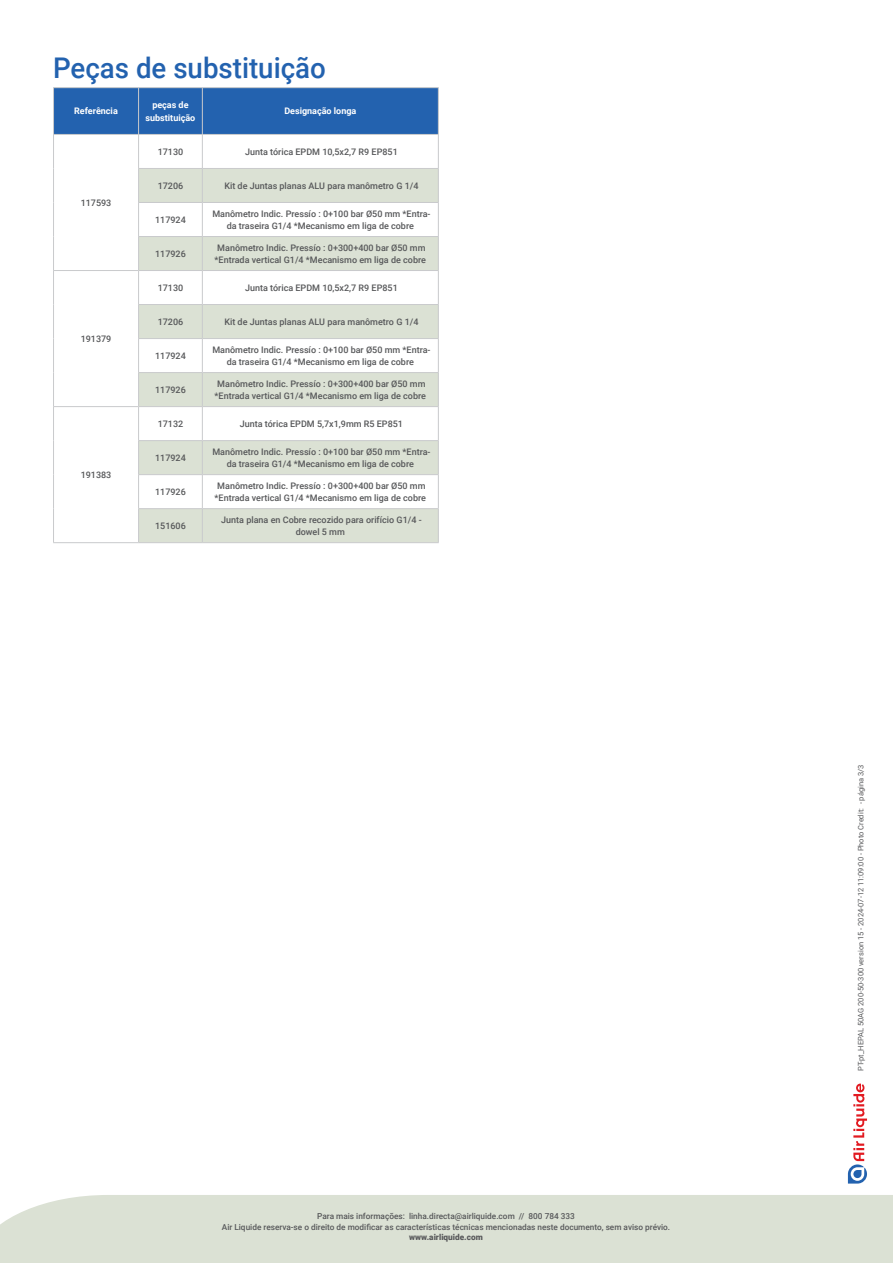
<style>
.page{position:relative;width:893px;height:1263px;background:#fff}
.page>*{position:absolute;margin:0;border:0;box-sizing:border-box;transform-origin:0 0}
.Sous_titre_bleu_pour_Tableaux_p_2{font:500 28.5px "Roboto";color:#2362af}
.Tableau_texte_intérieur_centré{font:500 9px/12px "Roboto";color:#57585a;text-align:center}
.Tableau_entete_blanc{font:700 9px/13.5px "Roboto";color:#fff;text-align:center}
.t1{font:500 8.25px/10.5px "Roboto";color:#57585a;text-align:center}
.t2{font:900 8.25px "Roboto";color:#57585a}
.t3{font:7.5px "Roboto";color:#57585a}
</style>
<div class="page">
<div style="left:0;top:1195px;width:893px;height:68px;background:#dbe1d4"></div>
<svg style="left:848px;top:1083px;width:19px;height:100px"></svg>
<div style="left:54px;top:88px;width:384px;height:46px;background:#2362af"></div>
<svg style="left:139px;top:169px;width:299px;height:373px;fill:#dbe1d4"></svg>
<hr style="left:202px;top:135px;width:1px;height:33px;background:#c9cacc">
<hr style="left:138px;top:168px;width:64px;height:1px;background:#c9cacc">
<hr style="left:202px;top:169px;width:1px;height:33px;background:#c9cacc">
<hr style="left:138px;top:202px;width:64px;height:1px;background:#c9cacc">
<hr style="left:202px;top:203px;width:1px;height:33px;background:#c9cacc">
<hr style="left:138px;top:236px;width:64px;height:1px;background:#c9cacc">
<hr style="left:202px;top:237px;width:1px;height:33px;background:#c9cacc">
<hr style="left:139px;top:270px;width:63px;height:1px;background:#c9cacc">
<hr style="left:202px;top:271px;width:1px;height:33px;background:#c9cacc">
<hr style="left:138px;top:304px;width:64px;height:1px;background:#c9cacc">
<hr style="left:202px;top:305px;width:1px;height:33px;background:#c9cacc">
<hr style="left:138px;top:338px;width:64px;height:1px;background:#c9cacc">
<hr style="left:202px;top:339px;width:1px;height:33px;background:#c9cacc">
<hr style="left:138px;top:372px;width:64px;height:1px;background:#c9cacc">
<hr style="left:202px;top:373px;width:1px;height:33px;background:#c9cacc">
<hr style="left:139px;top:406px;width:63px;height:1px;background:#c9cacc">
<hr style="left:202px;top:407px;width:1px;height:33px;background:#c9cacc">
<hr style="left:138px;top:440px;width:64px;height:1px;background:#c9cacc">
<hr style="left:202px;top:441px;width:1px;height:33px;background:#c9cacc">
<hr style="left:138px;top:474px;width:64px;height:1px;background:#c9cacc">
<hr style="left:202px;top:475px;width:1px;height:33px;background:#c9cacc">
<hr style="left:138px;top:508px;width:64px;height:1px;background:#c9cacc">
<hr style="left:202px;top:509px;width:1px;height:33px;background:#c9cacc">
<hr style="left:139px;top:542px;width:63px;height:1px;background:#c9cacc">
<hr style="left:438px;top:135px;width:1px;height:33px;background:#c9cacc">
<hr style="left:202px;top:168px;width:237px;height:1px;background:#c9cacc">
<hr style="left:438px;top:169px;width:1px;height:33px;background:#c9cacc">
<hr style="left:202px;top:202px;width:237px;height:1px;background:#c9cacc">
<hr style="left:438px;top:203px;width:1px;height:33px;background:#c9cacc">
<hr style="left:202px;top:236px;width:237px;height:1px;background:#c9cacc">
<hr style="left:438px;top:237px;width:1px;height:33px;background:#c9cacc">
<hr style="left:202px;top:270px;width:237px;height:1px;background:#c9cacc">
<hr style="left:438px;top:271px;width:1px;height:33px;background:#c9cacc">
<hr style="left:202px;top:304px;width:237px;height:1px;background:#c9cacc">
<hr style="left:438px;top:305px;width:1px;height:33px;background:#c9cacc">
<hr style="left:202px;top:338px;width:237px;height:1px;background:#c9cacc">
<hr style="left:438px;top:339px;width:1px;height:33px;background:#c9cacc">
<hr style="left:202px;top:372px;width:237px;height:1px;background:#c9cacc">
<hr style="left:438px;top:373px;width:1px;height:33px;background:#c9cacc">
<hr style="left:202px;top:406px;width:237px;height:1px;background:#c9cacc">
<hr style="left:438px;top:407px;width:1px;height:33px;background:#c9cacc">
<hr style="left:202px;top:440px;width:237px;height:1px;background:#c9cacc">
<hr style="left:438px;top:441px;width:1px;height:33px;background:#c9cacc">
<hr style="left:202px;top:474px;width:237px;height:1px;background:#c9cacc">
<hr style="left:438px;top:475px;width:1px;height:33px;background:#c9cacc">
<hr style="left:202px;top:508px;width:237px;height:1px;background:#c9cacc">
<hr style="left:438px;top:509px;width:1px;height:33px;background:#c9cacc">
<hr style="left:202px;top:542px;width:237px;height:1px;background:#c9cacc">
<hr style="left:53px;top:87px;width:86px;height:1px;background:#c9cacc">
<hr style="left:53px;top:88px;width:1px;height:46px;background:#c9cacc">
<hr style="left:139px;top:87px;width:63px;height:1px;background:#c9cacc">
<hr style="left:138px;top:88px;width:1px;height:46px;background:#c9cacc">
<hr style="left:202px;top:87px;width:237px;height:1px;background:#c9cacc">
<hr style="left:202px;top:88px;width:1px;height:46px;background:#c9cacc">
<hr style="left:438px;top:88px;width:1px;height:46px;background:#c9cacc">
<hr style="left:53px;top:134px;width:86px;height:1px;background:#c9cacc">
<hr style="left:53px;top:135px;width:1px;height:33px;background:#c9cacc">
<hr style="left:139px;top:134px;width:63px;height:1px;background:#c9cacc">
<hr style="left:138px;top:135px;width:1px;height:33px;background:#c9cacc">
<hr style="left:202px;top:134px;width:237px;height:1px;background:#c9cacc">
<hr style="left:53px;top:168px;width:1px;height:34px;background:#c9cacc">
<hr style="left:138px;top:169px;width:1px;height:33px;background:#c9cacc">
<hr style="left:53px;top:202px;width:1px;height:34px;background:#c9cacc">
<hr style="left:138px;top:203px;width:1px;height:33px;background:#c9cacc">
<hr style="left:53px;top:236px;width:1px;height:34px;background:#c9cacc">
<hr style="left:138px;top:237px;width:1px;height:33px;background:#c9cacc">
<hr style="left:53px;top:270px;width:86px;height:1px;background:#c9cacc">
<hr style="left:53px;top:271px;width:1px;height:34px;background:#c9cacc">
<hr style="left:138px;top:271px;width:1px;height:33px;background:#c9cacc">
<hr style="left:53px;top:305px;width:1px;height:34px;background:#c9cacc">
<hr style="left:138px;top:305px;width:1px;height:33px;background:#c9cacc">
<hr style="left:53px;top:339px;width:1px;height:34px;background:#c9cacc">
<hr style="left:138px;top:339px;width:1px;height:33px;background:#c9cacc">
<hr style="left:53px;top:373px;width:1px;height:33px;background:#c9cacc">
<hr style="left:138px;top:373px;width:1px;height:33px;background:#c9cacc">
<hr style="left:53px;top:406px;width:86px;height:1px;background:#c9cacc">
<hr style="left:53px;top:407px;width:1px;height:34px;background:#c9cacc">
<hr style="left:138px;top:407px;width:1px;height:33px;background:#c9cacc">
<hr style="left:53px;top:441px;width:1px;height:34px;background:#c9cacc">
<hr style="left:138px;top:441px;width:1px;height:33px;background:#c9cacc">
<hr style="left:53px;top:475px;width:1px;height:34px;background:#c9cacc">
<hr style="left:138px;top:475px;width:1px;height:33px;background:#c9cacc">
<hr style="left:53px;top:509px;width:1px;height:33px;background:#c9cacc">
<hr style="left:138px;top:509px;width:1px;height:33px;background:#c9cacc">
<hr style="left:53px;top:542px;width:86px;height:1px;background:#c9cacc">
<p class="Sous_titre_bleu_pour_Tableaux_p_2" style="left:53px;top:47px;width:274px">Peças de substituição</p>
<p class="Tableau_entete_blanc" style="left:74px;top:104px;width:45px">Referência</p>
<p class="Tableau_entete_blanc" style="left:146px;top:97px;width:51px">peças de substituição</p>
<p class="Tableau_entete_blanc" style="left:284px;top:104px;width:74px">Designação longa</p>
<p class="Tableau_texte_intérieur_centré" style="left:81px;top:196px;width:32px">117593</p>
<p class="Tableau_texte_intérieur_centré" style="left:81px;top:332px;width:32px">191379</p>
<p class="Tableau_texte_intérieur_centré" style="left:81px;top:468px;width:32px">191383</p>
<p class="Tableau_texte_intérieur_centré" style="left:158px;top:145px;width:27px">17130</p>
<p class="Tableau_texte_intérieur_centré" style="left:245px;top:145px;width:154px">Junta tórica EPDM 10,5x2,7 R9 EP851</p>
<p class="Tableau_texte_intérieur_centré" style="left:158px;top:179px;width:27px">17206</p>
<p class="Tableau_texte_intérieur_centré" style="left:224px;top:179px;width:196px">Kit de Juntas planas ALU para manômetro G 1/4</p>
<p class="Tableau_texte_intérieur_centré" style="left:155px;top:213px;width:32px">117924</p>
<p class="Tableau_texte_intérieur_centré" style="left:212px;top:207px;width:220px">Manômetro Indic. Pressío : 0+100 bar Ø50 mm *Entra&shy;da traseira G1/4 *Mecanismo em liga de cobre</p>
<p class="Tableau_texte_intérieur_centré" style="left:155px;top:247px;width:32px">117926</p>
<p class="Tableau_texte_intérieur_centré" style="left:215px;top:241px;width:213px;text-align:left">Manômetro Indic. Pressío : 0+300+400 bar Ø50 mm *Entrada vertical G1/4 *Mecanismo em liga de cobre</p>
<p class="Tableau_texte_intérieur_centré" style="left:158px;top:281px;width:27px">17130</p>
<p class="Tableau_texte_intérieur_centré" style="left:245px;top:281px;width:154px">Junta tórica EPDM 10,5x2,7 R9 EP851</p>
<p class="Tableau_texte_intérieur_centré" style="left:158px;top:315px;width:27px">17206</p>
<p class="Tableau_texte_intérieur_centré" style="left:224px;top:315px;width:196px">Kit de Juntas planas ALU para manômetro G 1/4</p>
<p class="Tableau_texte_intérieur_centré" style="left:155px;top:349px;width:32px">117924</p>
<p class="Tableau_texte_intérieur_centré" style="left:212px;top:343px;width:220px">Manômetro Indic. Pressío : 0+100 bar Ø50 mm *Entra&shy;da traseira G1/4 *Mecanismo em liga de cobre</p>
<p class="Tableau_texte_intérieur_centré" style="left:155px;top:383px;width:32px">117926</p>
<p class="Tableau_texte_intérieur_centré" style="left:215px;top:377px;width:213px;text-align:left">Manômetro Indic. Pressío : 0+300+400 bar Ø50 mm *Entrada vertical G1/4 *Mecanismo em liga de cobre</p>
<p class="Tableau_texte_intérieur_centré" style="left:158px;top:417px;width:27px">17132</p>
<p class="Tableau_texte_intérieur_centré" style="left:240px;top:417px;width:165px">Junta tórica EPDM 5,7x1,9mm R5 EP851</p>
<p class="Tableau_texte_intérieur_centré" style="left:155px;top:451px;width:32px">117924</p>
<p class="Tableau_texte_intérieur_centré" style="left:212px;top:445px;width:220px">Manômetro Indic. Pressío : 0+100 bar Ø50 mm *Entra&shy;da traseira G1/4 *Mecanismo em liga de cobre</p>
<p class="Tableau_texte_intérieur_centré" style="left:155px;top:485px;width:32px">117926</p>
<p class="Tableau_texte_intérieur_centré" style="left:215px;top:479px;width:213px;text-align:left">Manômetro Indic. Pressío : 0+300+400 bar Ø50 mm *Entrada vertical G1/4 *Mecanismo em liga de cobre</p>
<p class="Tableau_texte_intérieur_centré" style="left:155px;top:519px;width:32px">151606</p>
<p class="Tableau_texte_intérieur_centré" style="left:221px;top:513px;width:202px">Junta plana en Cobre recozido para orifício G1/4 - dowel 5 mm</p>
<p class="t1" style="left:222px;top:1211px;width:450px">Para mais informações: linha.directa@airliquide.com // 800 784 333<br>Air Liquide reserva-se o direito de modificar as características técnicas mencionadas neste documento, sem aviso prévio.</p>
<p class="t2" style="left:409px;top:1231px;width:75px">www.airliquide.com</p>
<p class="t3" style="left:856px;top:1071px;width:308px;rotate:-90deg">PT-pt_HEPAL 50AG 200-50-300 version 15 - 2024-07-12 11:09:00 - Photo Credit: - página 3/3</p>
</div>
